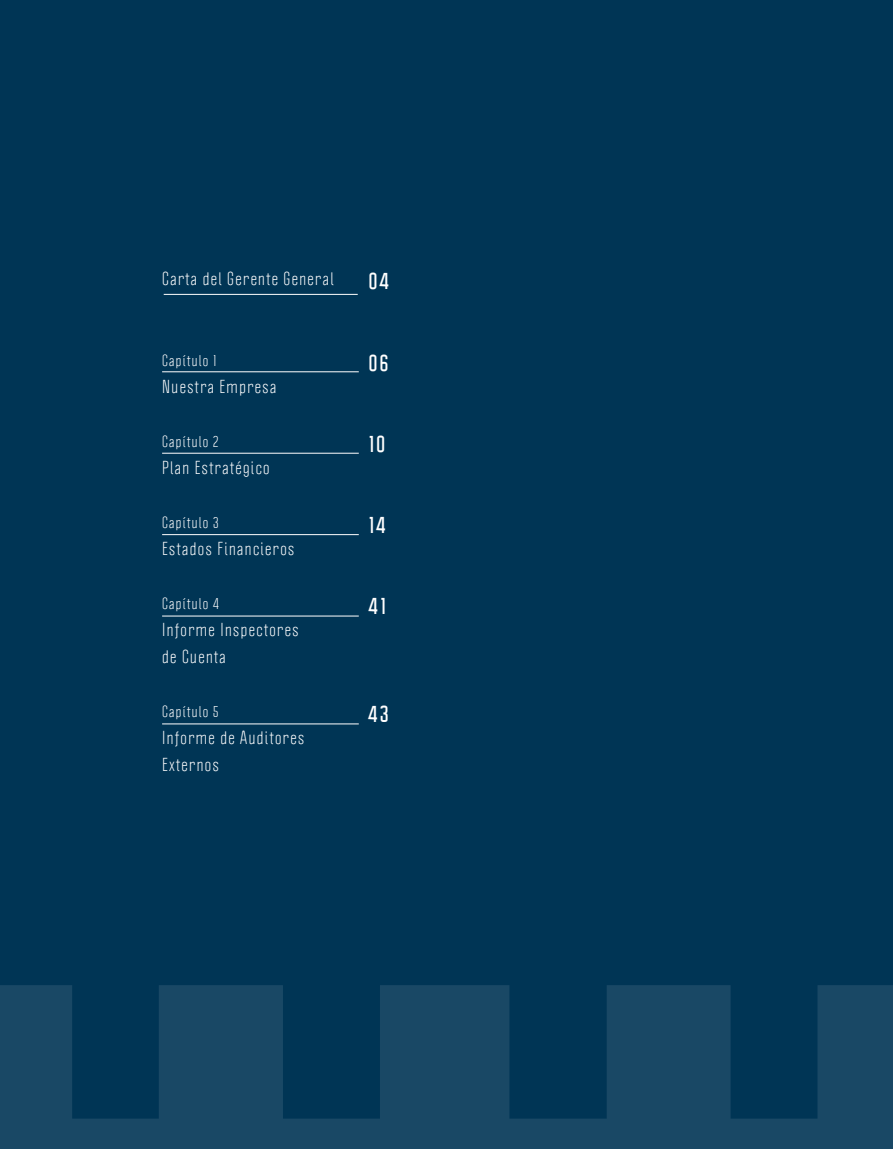
<style>
.page{position:relative;width:893px;height:1149px;background:#fff}
.page>*{position:absolute;margin:0;border:0;box-sizing:border-box;transform-origin:0 0}
.t1{font:700 21px "Politica";letter-spacing:.1em;color:#fff}
.t2{font:16.5px/27px "Politica";letter-spacing:.09em;color:#fff}
.t3{font:14.25px "Politica";letter-spacing:.09em;color:#fff}
</style>
<div class="page">
<div style="left:0;top:0;width:893px;height:1148px;background:#003555"></div>
<hr style="left:164px;top:294px;width:194px;height:1px;background:#fff">
<hr style="left:162px;top:371px;width:197px;height:1px;background:#fff">
<hr style="left:162px;top:452px;width:197px;height:1px;background:#fff">
<hr style="left:162px;top:534px;width:197px;height:1px;background:#fff">
<hr style="left:162px;top:615px;width:197px;height:1px;background:#fff">
<hr style="left:162px;top:723px;width:197px;height:1px;background:#fff">
<svg style="left:0;top:985px;width:893px;height:163px;fill:#194865"></svg>
<p class="t2" style="left:162px;top:265px;width:173px">Carta del Gerente General</p>
<p class="t3" style="left:162px;top:351px;width:56px">Capítulo 1</p>
<p class="t2" style="left:162px;top:373px;width:116px">Nuestra Empresa</p>
<p class="t3" style="left:162px;top:432px;width:58px">Capítulo 2</p>
<p class="t2" style="left:162px;top:454px;width:109px">Plan Estratégico</p>
<p class="t3" style="left:162px;top:513px;width:58px">Capítulo 3</p>
<p class="t2" style="left:162px;top:535px;width:134px">Estados Financieros</p>
<p class="t3" style="left:162px;top:594px;width:58px">Capítulo 4</p>
<p class="t2" style="left:162px;top:616px;width:138px">Informe Inspectores de Cuenta</p>
<p class="t3" style="left:162px;top:702px;width:58px">Capítulo 5</p>
<p class="t2" style="left:162px;top:724px;width:144px">Informe de Auditores<br>Externos</p>
<p class="t1" style="left:368px;top:267px;width:22px">04</p>
<p class="t1" style="left:368px;top:348px;width:22px">06</p>
<p class="t1" style="left:368px;top:429px;width:19px">10</p>
<p class="t1" style="left:368px;top:510px;width:19px">14</p>
<p class="t1" style="left:368px;top:591px;width:19px">41</p>
<p class="t1" style="left:368px;top:700px;width:22px">43</p>
</div>
